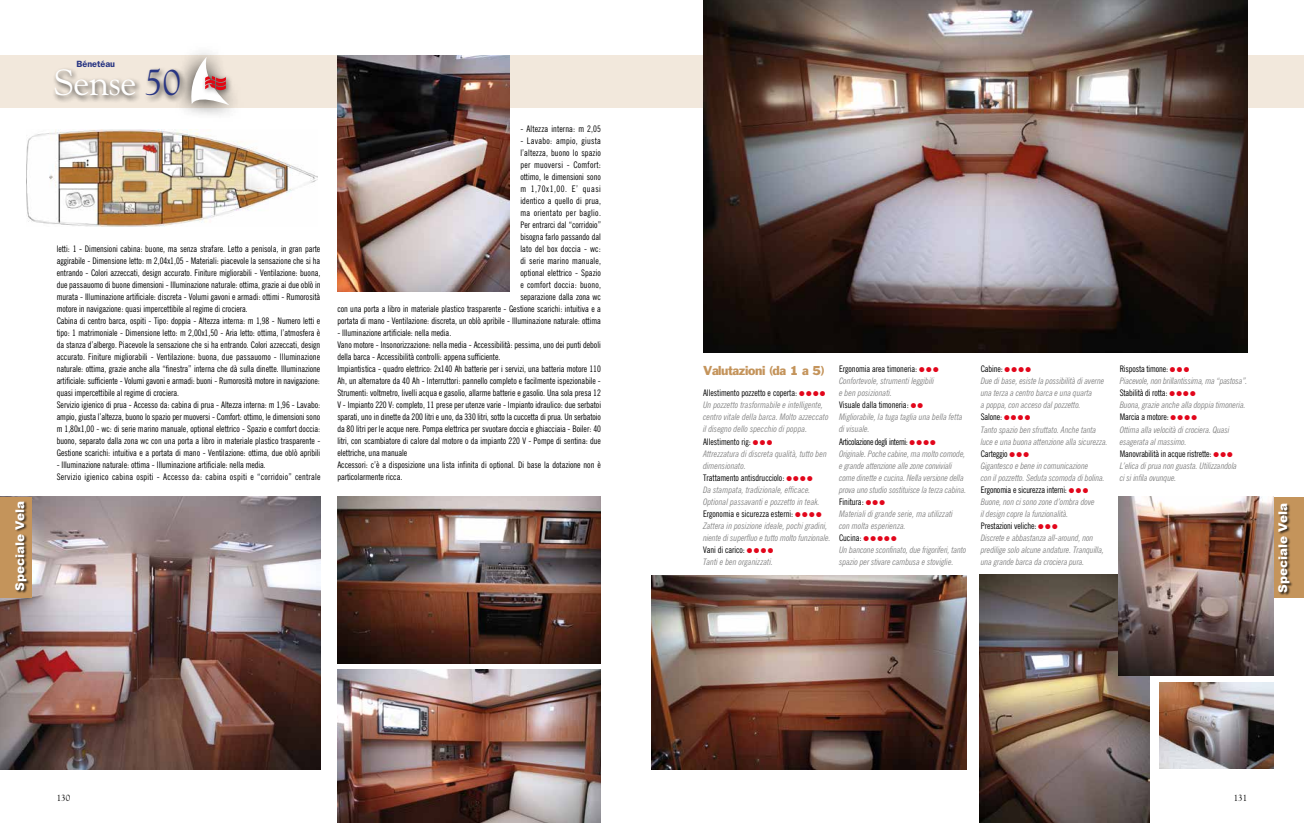
<style>
.page{position:relative;width:1304px;height:823px;background:#fff}
.page>*{position:absolute;margin:0;border:0;box-sizing:border-box;transform-origin:0 0}
.t1{font:36.1px "Goudy";letter-spacing:-.01em;color:#fff}
.t2{font:900 12px "Arial";color:#fff}
.t3{font:12px "Franklin Gothic";letter-spacing:-.03em;color:#c4945b}
.t4{font:condensed 9px/12px "News Gothic BT";color:#000}
.t5{font:italic condensed 9px/12px "News Gothic BT";letter-spacing:-.01em;color:#878787}
.t6{font:condensed 9px/12px "News Gothic BT";letter-spacing:.025em;color:#000}
.t7{font:600 9px "Franklin Gothic";color:#283583}
.t8{font:9px "Goudy";color:#000}
.s1{color:#283583}
.s2{font-style:normal;color:#000}
.s3{color:#e2061b}
</style>
<div class="page">
<div style="left:1272px;top:496px;width:32px;height:101px;background:#c4945b"></div>
<div style="left:1278px;top:503px;width:15px;height:92px;background:#000;opacity:.75"></div>
<img style="left:980px;top:574px;width:169px;height:248px">
<img style="left:1119px;top:496px;width:155px;height:179px">
<div style="left:0;top:55px;width:1304px;height:52px;background:#f2e8dc"></div>
<img style="left:0;top:496px;width:320px;height:272px">
<img style="left:337px;top:496px;width:264px;height:166px">
<img style="left:337px;top:669px;width:264px;height:153px">
<img style="left:337px;top:55px;width:172px;height:236px">
<img style="left:703px;top:0;width:544px;height:352px">
<img style="left:1159px;top:682px;width:115px;height:86px">
<img style="left:652px;top:575px;width:315px;height:193px">
<div style="left:0;top:496px;width:32px;height:101px;background:#c4945b"></div>
<div style="left:15px;top:501px;width:15px;height:92px;background:#000;opacity:.75"></div>
<div style="left:52px;top:66px;width:135px;height:37px;background:#000;opacity:.75"></div>
<div style="left:173px;top:42px;width:71px;height:79px;background:#000;opacity:.9"></div>
<div style="left:202px;top:73px;width:31px;height:24px;background:#000;opacity:.5"></div>
<svg style="left:188px;top:57px;width:42px;height:48px;background:#d9c1bc"></svg>
<img style="left:26px;top:129px;width:291px;height:97px">
<h2 class="t2" style="left:13px;top:590px;width:91px;rotate:-90deg">Speciale Vela</h2>
<p class="t7" style="left:77px;top:59px;width:40px">Bénetéau</p>
<h1 class="t1" style="left:54px;top:60px;width:128px">Sense <span class="s1">50</span></h1>
<p class="t4" style="left:57px;top:243px;width:265px">letti: 1 - Dimensioni cabina: buone, ma senza strafare. Letto a penisola, in gran parte aggirabile - Dimensione letto: m 2,04x1,05 - Materiali: piacevole la sensazione che si ha entrando - Colori azzeccati, design accurato. Finiture migliorabili - Ventilazione: buona, due passauomo di buone dimensioni - Illuminazione naturale: ottima, grazie ai due oblò in murata - Illuminazione artificiale: discreta - Volumi gavoni e armadi: ottimi - Rumorosità motore in navigazione: quasi impercettibile al regime di crociera.<br>Cabina di centro barca, ospiti - Tipo: doppia - Altezza interna: m 1,98 - Numero letti e tipo: 1 matrimoniale - Dimensione letto: m 2,00x1,50 - Aria letto: ottima, l’atmosfera è da stanza d’albergo. Piacevole la sensazione che si ha entrando. Colori azzeccati, design accurato. Finiture migliorabili - Ventilazione: buona, due passauomo - Illuminazione naturale: ottima, grazie anche alla “finestra” interna che dà sulla dinette. Illuminazione artificiale: sufficiente - Volumi gavoni e armadi: buoni - Rumorosità motore in navigazione: quasi impercettibile al regime di crociera.<br>Servizio igienico di prua - Accesso da: cabina di prua - Altezza interna: m 1,96 - Lavabo: ampio, giusta l’altezza, buono lo spazio per muoversi - Comfort: ottimo, le dimensioni sono m 1,80x1,00 - wc: di serie marino manuale, optional elettrico - Spazio e comfort doccia: buono, separato dalla zona wc con una porta a libro in materiale plastico trasparente - Gestione scarichi: intuitiva e a portata di mano - Ventilazione: ottima, due oblò apribili</p>
<p class="t6" style="left:57px;top:459px;width:265px">- Illuminazione naturale: ottima - Illuminazione artificiale: nella media.<br>Servizio igienico cabina ospiti - Accesso da: cabina ospiti e “corridoio” centrale</p>
<p class="t4" style="left:520px;top:123px;width:82px">- Altezza interna: m 2,05</p>
<p class="t4" style="left:337px;top:135px;width:265px;text-align:right">- Lavabo: ampio, giusta<br>l’altezza, buono lo spazio<br>per muoversi - Comfort:<br>ottimo, le dimensioni sono<br>m 1,70x1,00. E’ quasi<br>identico a quello di prua,<br>ma orientato per baglio.<br>Per entrarci dal “corridoio”<br>bisogna farlo passando dal<br>lato del box doccia - wc:<br>di serie marino manuale,<br>optional elettrico - Spazio<br>e comfort doccia: buono,<br>separazione dalla zona wc<br>con una porta a libro in materiale plastico trasparente - Gestione scarichi: intuitiva e a portata di mano - Ventilazione: discreta, un oblò apribile - Illuminazione naturale: ottima</p>
<p class="t4" style="left:337px;top:327px;width:265px">- Illuminazione artificiale: nella media.<br>Vano motore - Insonorizzazione: nella media - Accessibilità: pessima, uno dei punti deboli della barca - Accessibilità controlli: appena sufficiente.<br>Impiantistica - quadro elettrico: 2x140 Ah batterie per i servizi, una batteria motore 110<br>Ah, un alternatore da 40 Ah - Interruttori: pannello completo e facilmente ispezionabile - Strumenti: voltmetro, livelli acqua e gasolio, allarme batterie e gasolio. Una sola presa 12<br>V - Impianto 220 V: completo, 11 prese per utenze varie - Impianto idraulico: due serbatoi sparati, uno in dinette da 200 litri e uno, da 330 litri, sotto la cuccetta di prua. Un serbatoio da 80 litri per le acque nere. Pompa elettrica per svuotare doccia e ghiacciaia - Boiler: 40 litri, con scambiatore di calore dal motore o da impianto 220 V - Pompe di sentina: due elettriche, una manuale<br>Accessori: c’è a disposizione una lista infinita di optional. Di base la dotazione non è particolarmente ricca.</p>
<h2 class="t3" style="left:703px;top:363px;width:123px">Valutazioni (da 1 a 5)</h2>
<p class="t5" style="left:703px;top:387px;width:129px"><span class="s2">Allestimento pozzetto e coperta:</span> <span class="s3">●</span> <span class="s3">●</span> <span class="s3">●</span> <span class="s3">● </span>Un pozzetto trasformabile e intelligente, centro vitale della barca. Molto azzeccato il disegno dello specchio di poppa.<br><span class="s2">Allestimento rig:</span> <span class="s3">●</span> <span class="s3">●</span> <span class="s3">●<br></span>Attrezzatura di discreta qualità, tutto ben dimensionato.<br><span class="s2">Trattamento antisdrucciolo:</span> <span class="s3">●</span> <span class="s3">●</span> <span class="s3">●</span> <span class="s3">●<br></span>Da stampata, tradizionale, efficace.<br>Optional passavanti e pozzetto in teak.<br><span class="s2">Ergonomia e sicurezza esterni:</span> <span class="s3">●</span> <span class="s3">●</span> <span class="s3">●</span> <span class="s3">● </span>Zattera in posizione ideale, pochi gradini, niente di superfluo e tutto molto funzionale.<br><span class="s2">Vani di carico:</span> <span class="s3">●</span> <span class="s3">●</span> <span class="s3">●</span> <span class="s3">●<br></span>Tanti e ben organizzati.</p>
<p class="t5" style="left:839px;top:363px;width:129px"><span class="s2">Ergonomia area timoneria:</span> <span class="s3">●</span> <span class="s3">●</span> <span class="s3">●<br></span>Confortevole, strumenti leggibili<br>e ben posizionati.<br><span class="s2">Visuale dalla timoneria:</span> <span class="s3">●</span> <span class="s3">●<br></span>Migliorabile, la tuga taglia una bella fetta di visuale.<br><span class="s2">Articolazione degli interni:</span> <span class="s3">●</span> <span class="s3">●</span> <span class="s3">●</span> <span class="s3">●<br></span>Originale. Poche cabine, ma molto comode, e grande attenzione alle zone conviviali come dinette e cucina. Nella versione della prova uno studio sostituisce la terza cabina.<br><span class="s2">Finitura:</span> <span class="s3">●</span> <span class="s3">●</span> <span class="s3">●<br></span>Materiali di grande serie, ma utilizzati<br>con molta esperienza.<br><span class="s2">Cucina:</span> <span class="s3">●</span> <span class="s3">●</span> <span class="s3">●</span> <span class="s3">●</span> <span class="s3">●<br></span>Un bancone sconfinato, due frigoriferi, tanto spazio per stivare cambusa e stoviglie.</p>
<p class="t5" style="left:981px;top:363px;width:128px"><span class="s2">Cabine:</span> <span class="s3">●</span> <span class="s3">●</span> <span class="s3">●</span> <span class="s3">●<br></span>Due di base, esiste la possibilità di averne una terza a centro barca e una quarta<br>a poppa, con acceso dal pozzetto.<br><span class="s2">Salone:</span> <span class="s3">●</span> <span class="s3">●</span> <span class="s3">●</span> <span class="s3">●<br></span>Tanto spazio ben sfruttato. Anche tanta luce e una buona attenzione alla sicurezza.<br><span class="s2">Carteggio</span> <span class="s3">●</span> <span class="s3">●</span> <span class="s3">●<br></span>Gigantesco e bene in comunicazione<br>con il pozzetto. Seduta scomoda di bolina.<br><span class="s2">Ergonomia e sicurezza interni:</span> <span class="s3">●</span> <span class="s3">●</span> <span class="s3">● </span>Buone, non ci sono zone d’ombra dove<br>il design copre la funzionalità.<br><span class="s2">Prestazioni veliche:</span> <span class="s3">●</span> <span class="s3">●</span> <span class="s3">●<br></span>Discrete e abbastanza all-around, non predilige solo alcune andature. Tranquilla, una grande barca da crociera pura.</p>
<p class="t5" style="left:1120px;top:363px;width:129px"><span class="s2">Risposta timone:</span> <span class="s3">●</span> <span class="s3">●</span> <span class="s3">●<br></span>Piacevole, non brillantissima, ma “pastosa”.<br><span class="s2">Stabilità di rotta:</span> <span class="s3">●</span> <span class="s3">●</span> <span class="s3">●</span> <span class="s3">●<br></span>Buona, grazie anche alla doppia timoneria.<br><span class="s2">Marcia a motore:</span> <span class="s3">●</span> <span class="s3">●</span> <span class="s3">●</span> <span class="s3">●<br></span>Ottima alla velocità di crociera. Quasi esagerata al massimo.<br><span class="s2">Manovrabilità in acque ristrette:</span> <span class="s3">●</span> <span class="s3">●</span> <span class="s3">●<br></span>L’elica di prua non guasta. Utilizzandola<br>ci si infila ovunque.</p>
<h2 class="t2" style="left:1276px;top:592px;width:91px;rotate:-90deg">Speciale Vela</h2>
<p class="t8" style="left:57px;top:792px;width:15px">130</p>
<p class="t8" style="left:1234px;top:792px;width:15px">131</p>
</div>
